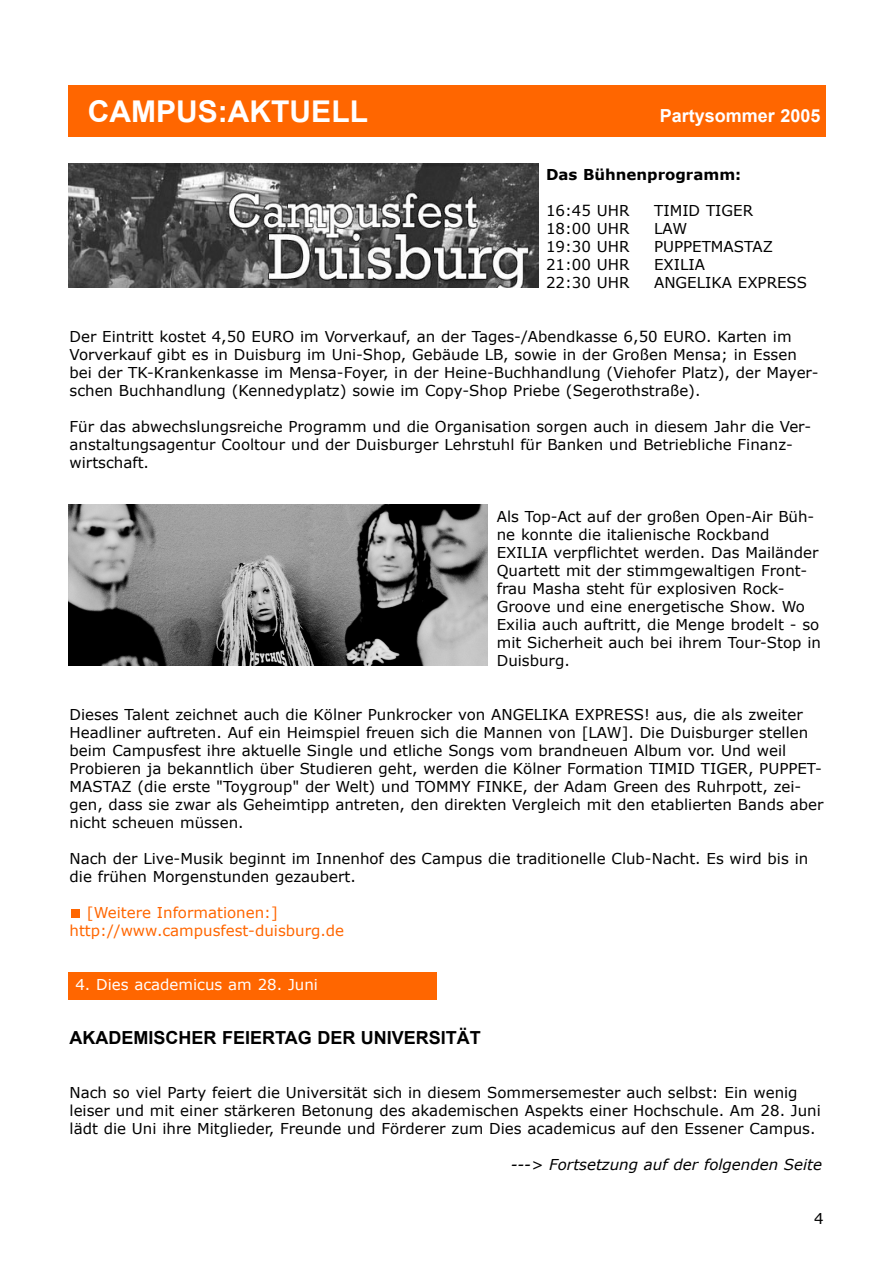
<style>
.page{position:relative;width:893px;height:1263px;background:#fff}
.page>*{position:absolute;margin:0;border:0;box-sizing:border-box;transform-origin:0 0}
.t1{font:700 30px "Arial";color:#fff}
.t2{font:700 18px "Arial";color:#000}
.t3{font:700 18px "Arial";color:#fff}
.t4{font:15px/18px "Verdana";color:#000}
.t5{font:15px/18px "Verdana";color:#f60}
.t6{font:italic 15px "Verdana";color:#000}
.t7{font:15px "Verdana";color:#fff}
.t8{font:700 15px "Verdana";color:#000}
</style>
<div class="page">
<div style="left:68px;top:85px;width:757px;height:51px;background:#f60"></div>
<div style="left:71px;top:909px;width:9px;height:9px;background:#f60"></div>
<img style="left:68px;top:164px;width:470px;height:124px">
<img style="left:68px;top:504px;width:419px;height:162px">
<div style="left:68px;top:972px;width:368px;height:27px;background:#f60"></div>
<h1 class="t1" style="left:88px;top:95px;width:281px">CAMPUS:AKTUELL</h1>
<p class="t3" style="left:659px;top:106px;width:162px">Partysommer 2005</p>
<p class="t8" style="left:546px;top:165px;width:197px">Das Bühnenprogramm:</p>
<p class="t4" style="left:546px;top:201px;width:85px">16:45 UHR</p>
<p class="t4" style="left:654px;top:201px;width:100px">TIMID TIGER</p>
<p class="t4" style="left:546px;top:219px;width:85px">18:00 UHR</p>
<p class="t4" style="left:654px;top:219px;width:35px">LAW</p>
<p class="t4" style="left:546px;top:237px;width:85px">19:30 UHR</p>
<p class="t4" style="left:654px;top:237px;width:120px">PUPPETMASTAZ</p>
<p class="t4" style="left:546px;top:255px;width:85px">21:00 UHR</p>
<p class="t4" style="left:654px;top:255px;width:53px">EXILIA</p>
<p class="t4" style="left:546px;top:273px;width:85px">22:30 UHR</p>
<p class="t4" style="left:654px;top:273px;width:154px">ANGELIKA EXPRESS</p>
<p class="t4" style="left:70px;top:327px;width:750px">Der Eintritt kostet 4,50 EURO im Vorverkauf, an der Tages-/Abendkasse 6,50 EURO. Karten im Vorverkauf gibt es in Duisburg im Uni-Shop, Gebäude LB, sowie in der Großen Mensa; in Essen bei der TK-Krankenkasse im Mensa-Foyer, in der Heine-Buchhandlung (Viehofer Platz), der Mayer&shy;schen Buchhandlung (Kennedyplatz) sowie im Copy-Shop Priebe (Segerothstraße).</p>
<p class="t4" style="left:70px;top:417px;width:743px">Für das abwechslungsreiche Programm und die Organisation sorgen auch in diesem Jahr die Ver&shy;anstaltungsagentur Cooltour und der Duisburger Lehrstuhl für Banken und Betriebliche Finanz&shy;wirtschaft.</p>
<p class="t4" style="left:497px;top:507px;width:326px">Als Top-Act auf der großen Open-Air Büh&shy;ne konnte die italienische Rockband EXILIA verpflichtet werden. Das Mailänder Quartett mit der stimmgewaltigen Front&shy;frau Masha steht für explosiven Rock-Groove und eine energetische Show. Wo Exilia auch auftritt, die Menge brodelt - so mit Sicherheit auch bei ihrem Tour-Stop in Duisburg.</p>
<p class="t4" style="left:70px;top:705px;width:755px">Dieses Talent zeichnet auch die Kölner Punkrocker von ANGELIKA EXPRESS! aus, die als zweiter Headliner auftreten. Auf ein Heimspiel freuen sich die Mannen von [LAW]. Die Duisburger stellen beim Campusfest ihre aktuelle Single und etliche Songs vom brandneuen Album vor. Und weil Probieren ja bekanntlich über Studieren geht, werden die Kölner Formation TIMID TIGER, PUPPET-MASTAZ (die erste "Toygroup" der Welt) und TOMMY FINKE, der Adam Green des Ruhrpott, zei&shy;gen, dass sie zwar als Geheimtipp antreten, den direkten Vergleich mit den etablierten Bands aber nicht scheuen müssen.</p>
<p class="t4" style="left:70px;top:849px;width:740px">Nach der Live-Musik beginnt im Innenhof des Campus die traditionelle Club-Nacht. Es wird bis in die frühen Morgenstunden gezaubert.</p>
<p class="t5" style="left:70px;top:903px;width:276px;text-indent:17px">[Weitere Informationen:] http://www.campusfest-duisburg.de</p>
<p class="t7" style="left:75px;top:975px;width:244px">4. Dies academicus am 28. Juni</p>
<p class="t2" style="left:70px;top:1028px;width:413px">AKADEMISCHER FEIERTAG DER UNIVERSITÄT</p>
<p class="t4" style="left:70px;top:1083px;width:752px">Nach so viel Party feiert die Universität sich in diesem Sommersemester auch selbst: Ein wenig leiser und mit einer stärkeren Betonung des akademischen Aspekts einer Hochschule. Am 28. Juni lädt die Uni ihre Mitglieder, Freunde und Förderer zum Dies academicus auf den Essener Campus.</p>
<p class="t6" style="left:510px;top:1155px;width:313px">---&gt; Fortsetzung auf der folgenden Seite</p>
<p class="t4" style="left:814px;top:1209px;width:11px">4</p>
</div>
